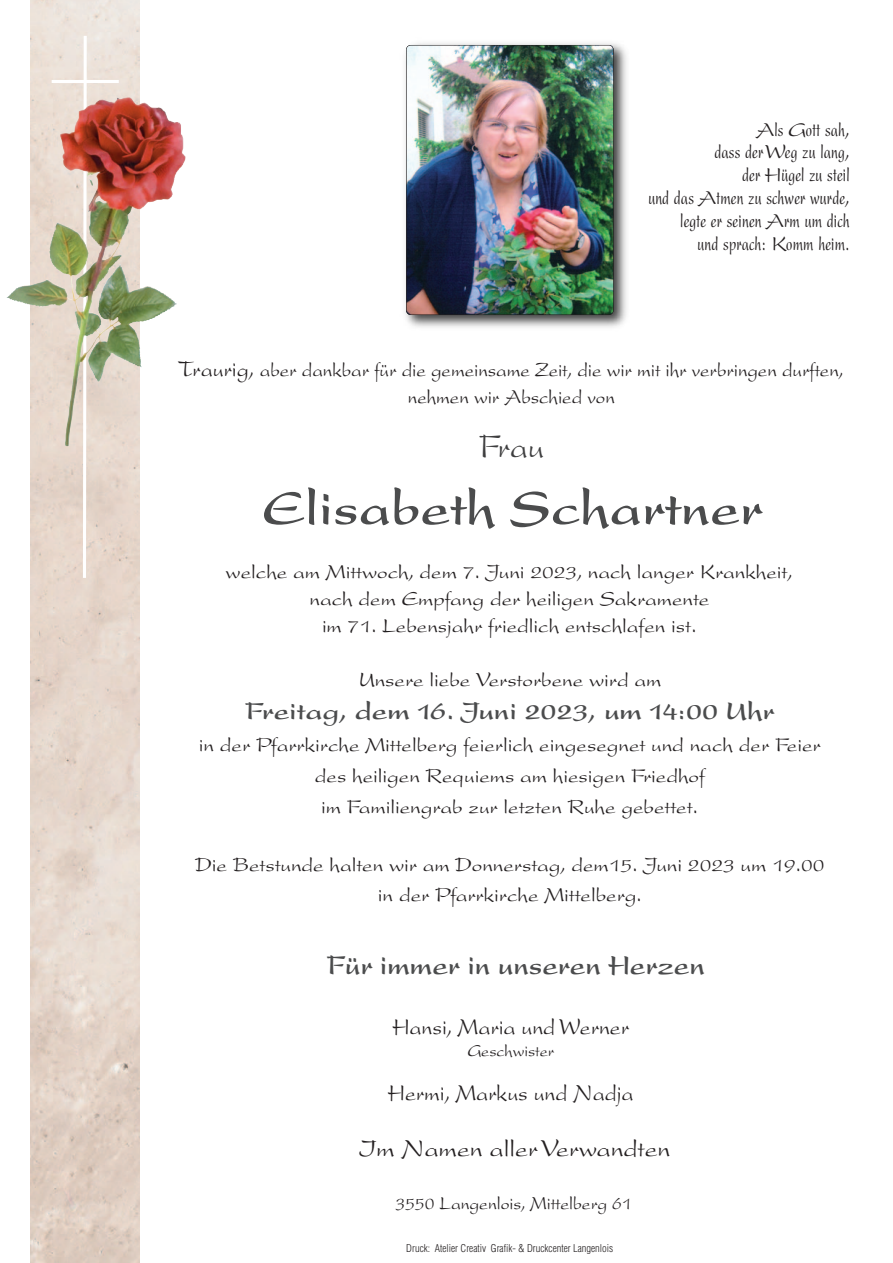
<style>
.page{position:relative;width:893px;height:1263px;background:#fff}
.page>*{position:absolute;margin:0;border:0;box-sizing:border-box;transform-origin:0 0}
.t1{font:700 54px "Present";color:#4b4c4d;scale:.95 1}
.t2{font:36px "Present";color:#3e3e3f;scale:.9 1}
.t3{font:700 30px "Present";color:#4b4c4d;scale:.9 1}
.t4{font:700 27px "Present";color:#4b4c4d}
.t5{font:25.5px "Present";color:#231f20}
.t6{font:24px "Present";color:#231f20;scale:.9 1}
.t7{font:21px "Present";color:#231f20}
.t8{font:condensed 21px "Present";color:#231f20}
.t9{font:21px "Present";color:#231f20;scale:.9 1}
.t10{font:19.5px "Present";color:#231f20;scale:.9 1}
.t11{font:18px "Present";color:#231f20;scale:.9 1}
.t12{font:300 condensed 10.5px "Helvetica LT Std";color:#231f20}
.s1{font-size:24px}
</style>
<div class="page">
<img style="left:30px;top:0;width:110px;height:1263px">
<svg style="left:81px;top:33px;width:7px;height:548px"></svg>
<hr style="left:52px;top:80px;width:67px;height:3px;background:#fff">
<img style="left:94px;top:102px;width:92px;height:189px">
<img style="left:405px;top:43px;width:222px;height:285px">
<img style="left:406px;top:45px;width:207px;height:270px;border-radius:4px">
<div style="left:406px;top:45px;width:208px;height:270px;border:1px solid #231f20;border-radius:5px"></div>
<p class="t8" style="left:756px;top:122px;width:96px">Als Gott sah,</p>
<p class="t8" style="left:714px;top:145px;width:137px">dass der Weg zu lang,</p>
<p class="t8" style="left:742px;top:167px;width:109px">der Hügel zu steil</p>
<p class="t8" style="left:648px;top:190px;width:203px">und das Atmen zu schwer wurde,</p>
<p class="t8" style="left:680px;top:213px;width:171px">legte er seinen Arm um dich</p>
<p class="t8" style="left:697px;top:236px;width:154px">und sprach: Komm heim.</p>
<p class="t9" style="left:179px;top:362px;width:741px"><span class="s1">Traurig,</span> aber dankbar für die gemeinsame Zeit, die wir mit ihr verbringen durften,</p>
<p class="t9" style="left:408px;top:389px;width:231px">nehmen wir Abschied von</p>
<p class="t2" style="left:479px;top:433px;width:74px">Frau</p>
<p class="t1" style="left:263px;top:488px;width:528px">Elisabeth Schartner</p>
<p class="t7" style="left:226px;top:564px;width:569px">welche am Mittwoch, dem 7. Juni 2023, nach langer Krankheit,</p>
<p class="t7" style="left:309px;top:591px;width:401px">nach dem Empfang der heiligen Sakramente</p>
<p class="t7" style="left:322px;top:618px;width:376px">im 71. Lebensjahr friedlich entschlafen ist.</p>
<p class="t7" style="left:358px;top:672px;width:304px">Unsere liebe Verstorbene wird am</p>
<p class="t4" style="left:245px;top:701px;width:531px">Freitag, dem 16. Juni 2023, um 14:00 Uhr</p>
<p class="t7" style="left:199px;top:736px;width:623px">in der Pfarrkirche Mittelberg feierlich eingesegnet und nach der Feier</p>
<p class="t7" style="left:315px;top:768px;width:391px">des heiligen Requiems am hiesigen Friedhof</p>
<p class="t7" style="left:321px;top:799px;width:379px">im Familiengrab zur letzten Ruhe gebettet.</p>
<p class="t7" style="left:195px;top:857px;width:631px">Die Betstunde halten wir am Donnerstag, dem15. Juni 2023 um 19.00</p>
<p class="t7" style="left:378px;top:886px;width:265px">in der Pfarrkirche Mittelberg.</p>
<p class="t3" style="left:327px;top:954px;width:421px">Für immer in unseren Herzen</p>
<p class="t6" style="left:393px;top:1017px;width:264px">Hansi, Maria und Werner</p>
<p class="t11" style="left:468px;top:1044px;width:97px">Geschwister</p>
<p class="t6" style="left:388px;top:1084px;width:274px">Hermi, Markus und Nadja</p>
<p class="t5" style="left:359px;top:1138px;width:312px">Im Namen aller Verwandten</p>
<p class="t10" style="left:395px;top:1196px;width:264px">3550 Langenlois, Mittelberg 61</p>
<p class="t12" style="left:406px;top:1242px;width:209px">Druck: Atelier Creativ Grafik- &amp; Druckcenter Langenlois</p>
</div>
